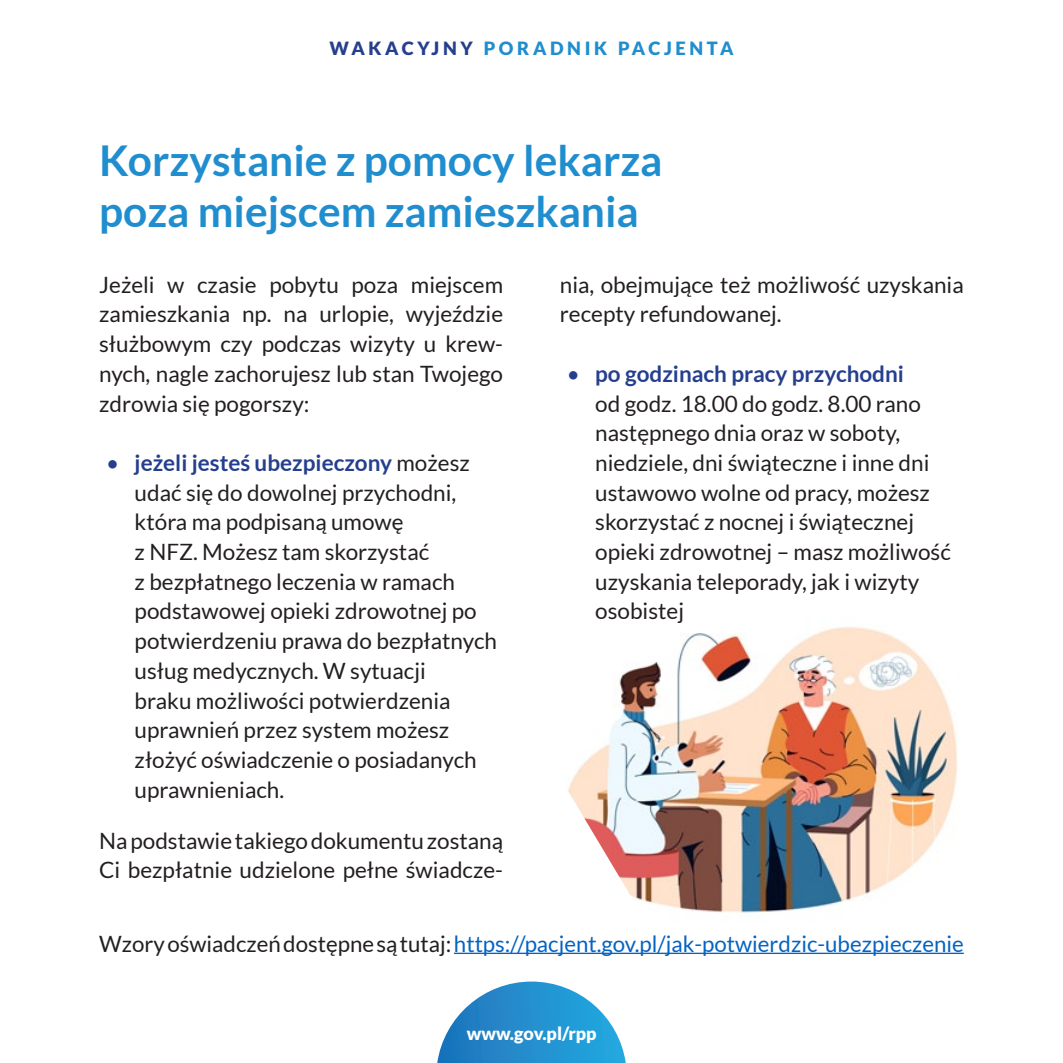
<style>
.page{position:relative;width:1063px;height:1063px;background:#fff}
.page>*{position:absolute;margin:0;border:0;box-sizing:border-box;transform-origin:0 0}
.t1{font:700 42.5px/51px "Lato";color:#208ece}
.t2{font:22.5px/29.8px "Lato";color:#231f20}
.t3{font:22.5px "Lato";color:#0563c1}
.t4{font:900 18.25px "Lato";letter-spacing:.2em;color:#208ece}
.t5{font:900 18px "Lato";color:#fff}
.s1{color:#253f8e}
.s2{font-weight:700;color:#253f8e}
.s3{color:#231f20}
</style>
<div class="page">
<svg style="left:437px;top:982px;width:189px;height:81px"></svg>
<img style="left:567px;top:627px;width:391px;height:286px">
<hr style="left:454px;top:953px;width:510px;height:1px;background:#0563c1">
<p class="t4" style="left:329px;top:37px;width:406px"><span class="s1">WAKACYJNY</span> PORADNIK PACJENTA</p>
<h1 class="t1" style="left:99px;top:134px;width:565px">Korzystanie z pomocy lekarza poza miejscem zamieszkania</h1>
<p class="t2" style="left:99px;top:270px;width:405px;text-align:justify">Jeżeli w czasie pobytu poza miejscem zamieszkania np. na urlopie, wyjeździe służbowym czy podczas wizyty u krew&shy;nych, nagle zachorujesz lub stan Twojego zdrowia się pogorszy:</p>
<p class="t2" style="left:135px;top:448px;width:364px;text-indent:-28px"><span class="s1">•</span> <span class="s2">jeżeli jesteś ubezpieczony</span> możesz udać się do dowolnej przychodni, która ma podpisaną umowę<br>z NFZ. Możesz tam skorzystać<br>z bezpłatnego leczenia w ramach podstawowej opieki zdrowotnej po potwierdzeniu prawa do bezpłatnych usług medycznych. W sytuacji<br>braku możliwości potwierdzenia uprawnień przez system możesz złożyć oświadczenie o posiadanych uprawnieniach.</p>
<p class="t2" style="left:99px;top:825px;width:405px">Na podstawie takiego dokumentu zostaną<br>Ci bezpłatnie udzielone pełne świadcze-</p>
<p class="t2" style="left:560px;top:270px;width:405px">nia, obejmujące też możliwość uzyskania recepty refundowanej.</p>
<p class="t2" style="left:595px;top:359px;width:357px;text-indent:-28px"><span class="s1">•</span> <span class="s2">po godzinach pracy przychodni<br></span>od godz. 18.00 do godz. 8.00 rano następnego dnia oraz w soboty, niedziele, dni świąteczne i inne dni ustawowo wolne od pracy, możesz skorzystać z nocnej i świątecznej opieki zdrowotnej – masz możliwość uzyskania teleporady, jak i wizyty osobistej</p>
<p class="t3" style="left:99px;top:931px;width:866px"><span class="s3">Wzory oświadczeń dostępne są tutaj:</span> https://pacjent.gov.pl/jak-potwierdzic-ubezpieczenie</p>
<p class="t5" style="left:467px;top:1022px;width:131px">WWW.GOV.PL/RPP</p>
</div>
